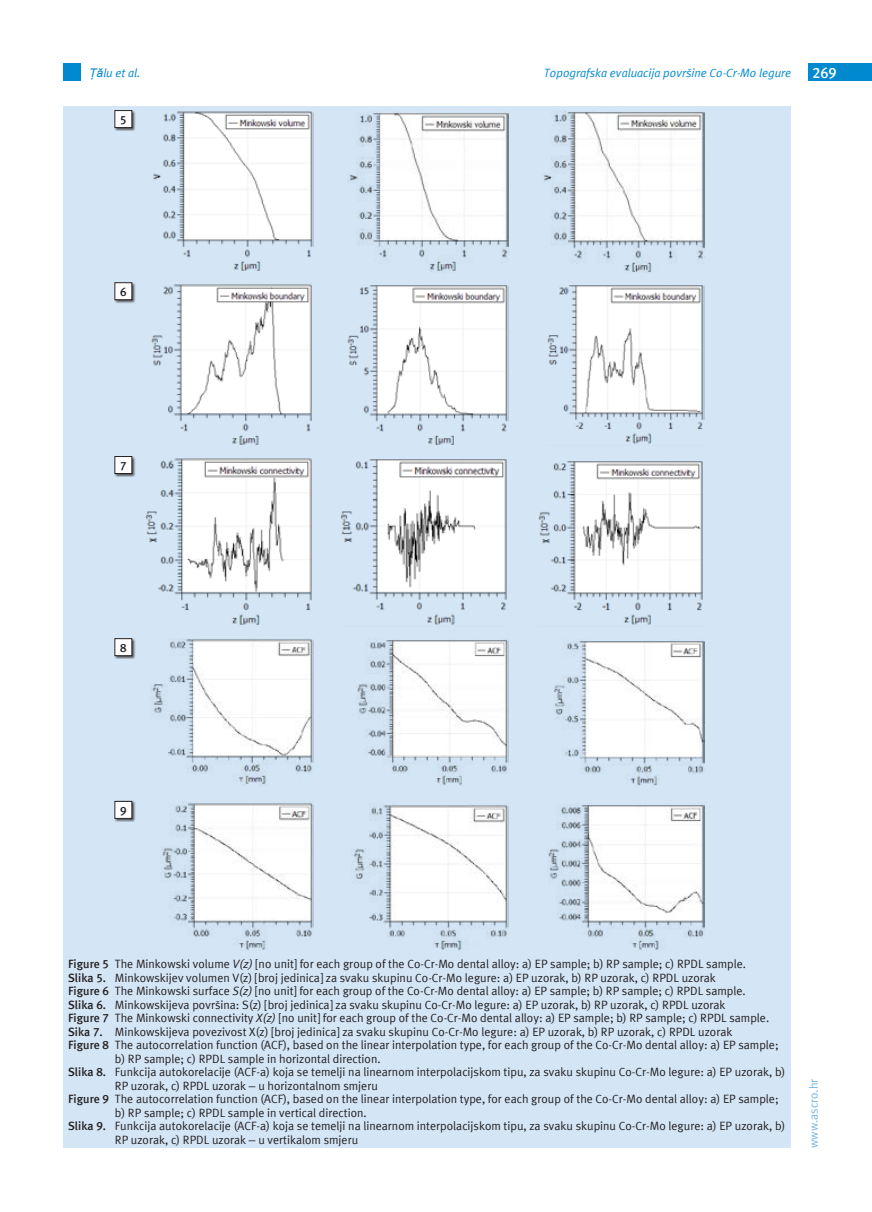
<style>
.page{position:relative;width:872px;height:1212px;background:#fff}
.page>*{position:absolute;margin:0;border:0;box-sizing:border-box;transform-origin:0 0}
.t1{font:700 15px "Meta ASC";color:#fff}
.t2{font:12px "Meta ASC";color:#231f20}
.t3{font:italic 12px "Meta ASC";color:#0089cf}
.t4{font:12px "Meta ASC";color:#77b6e4}
.t5{font:700 12px "Meta ASC";color:#231f20}
.s1{font-family:"Arial"}
.s2{font-weight:700}
.s3{font-style:italic}
</style>
<div class="page">
<div style="left:64px;top:64px;width:17px;height:17px;background:#0089cf"></div>
<div style="left:808px;top:64px;width:64px;height:17px;background:#0089cf"></div>
<div style="left:64px;top:106px;width:727px;height:873px;background:#d4e6f6"></div>
<div style="left:64px;top:955px;width:727px;height:193px;background:#d4e6f6"></div>
<img style="left:547px;top:805px;width:157px;height:145px">
<img style="left:351px;top:804px;width:157px;height:146px">
<img style="left:162px;top:803px;width:152px;height:147px">
<img style="left:554px;top:641px;width:150px;height:145px">
<img style="left:357px;top:640px;width:151px;height:146px">
<img style="left:151px;top:638px;width:163px;height:148px">
<img style="left:538px;top:461px;width:165px;height:164px">
<img style="left:340px;top:459px;width:167px;height:166px">
<img style="left:145px;top:458px;width:167px;height:167px">
<img style="left:547px;top:285px;width:157px;height:159px">
<img style="left:347px;top:285px;width:161px;height:160px">
<img style="left:151px;top:284px;width:161px;height:161px">
<img style="left:544px;top:111px;width:160px;height:161px">
<img style="left:349px;top:111px;width:159px;height:161px">
<img style="left:153px;top:111px;width:161px;height:160px">
<div style="left:114px;top:110px;width:21px;height:21px;background:#231f20;opacity:.75"></div>
<div style="left:115px;top:111px;width:17px;height:17px;background:#fff"></div>
<div style="left:115px;top:110px;width:17px;height:18px;border:1px solid #231f20"></div>
<div style="left:114px;top:282px;width:21px;height:21px;background:#231f20;opacity:.75"></div>
<div style="left:115px;top:283px;width:17px;height:17px;background:#fff"></div>
<div style="left:115px;top:282px;width:17px;height:18px;border:1px solid #231f20"></div>
<div style="left:114px;top:456px;width:21px;height:21px;background:#231f20;opacity:.75"></div>
<div style="left:115px;top:456px;width:17px;height:17px;background:#fff"></div>
<div style="left:115px;top:456px;width:17px;height:18px;border:1px solid #231f20"></div>
<div style="left:114px;top:638px;width:21px;height:21px;background:#231f20;opacity:.75"></div>
<div style="left:115px;top:639px;width:17px;height:17px;background:#fff"></div>
<div style="left:115px;top:638px;width:17px;height:18px;border:1px solid #231f20"></div>
<div style="left:114px;top:801px;width:21px;height:21px;background:#231f20;opacity:.75"></div>
<div style="left:115px;top:801px;width:17px;height:17px;background:#fff"></div>
<p class="t3" style="left:89px;top:66px;width:52px"><span class="s1">Ţă</span>lu et al.</p>
<p class="t3" style="left:544px;top:66px;width:249px">Topografska evaluacija površine Co-Cr-Mo legure</p>
<p class="t1" style="left:812px;top:64px;width:26px">269</p>
<p class="t5" style="left:120px;top:113px;width:8px">5</p>
<p class="t5" style="left:120px;top:285px;width:8px">6</p>
<p class="t5" style="left:120px;top:459px;width:8px">7</p>
<p class="t5" style="left:120px;top:641px;width:8px">8</p>
<p class="t5" style="left:120px;top:803px;width:8px">9</p>
<p class="t2" style="left:68px;top:957px;width:679px"><span class="s2">Figure 5</span> The Minkowski volume <span class="s3">V(z)</span> [no unit] for each group of the Co-Cr-Mo dental alloy: a) EP sample; b) RP sample; c) RPDL sample.</p>
<p class="t2" style="left:68px;top:971px;width:649px"><span class="s2">Slika 5.</span> Minkowskijev volumen V(z) [broj jedinica] za svaku skupinu Co-Cr-Mo legure: a) EP uzorak, b) RP uzorak, c) RPDL uzorak</p>
<p class="t2" style="left:68px;top:984px;width:679px"><span class="s2">Figure 6</span> The Minkowski surface <span class="s3">S(z)</span> [no unit] for each group of the Co-Cr-Mo dental alloy: a) EP sample; b) RP sample; c) RPDL sample.</p>
<p class="t2" style="left:68px;top:998px;width:659px"><span class="s2">Slika 6.</span> Minkowskijeva površina: S(z) [broj jedinica] za svaku skupinu Co-Cr-Mo legure: a) EP uzorak, b) RP uzorak, c) RPDL uzorak</p>
<p class="t2" style="left:68px;top:1011px;width:702px"><span class="s2">Figure 7</span> The Minkowski connectivity <span class="s3">X(z)</span> [no unit] for each group of the Co-Cr-Mo dental alloy: a) EP sample; b) RP sample; c) RPDL sample.</p>
<p class="t2" style="left:68px;top:1025px;width:666px"><span class="s2">Sika 7.</span> Minkowskijeva povezivost X(z) [broj jedinica] za svaku skupinu Co-Cr-Mo legure: a) EP uzorak, b) RP uzorak, c) RPDL uzorak</p>
<p class="t2" style="left:68px;top:1038px;width:712px"><span class="s2">Figure 8</span> The autocorrelation function (ACF), based on the linear interpolation type, for each group of the Co-Cr-Mo dental alloy: a) EP sample;</p>
<p class="t2" style="left:115px;top:1052px;width:267px">b) RP sample; c) RPDL sample in horizontal direction.</p>
<p class="t2" style="left:68px;top:1065px;width:719px"><span class="s2">Slika 8.</span> Funkcija autokorelacije (ACF-a) koja se temelji na linearnom interpolacijskom tipu, za svaku skupinu Co-Cr-Mo legure: a) EP uzorak, b)</p>
<p class="t2" style="left:115px;top:1079px;width:264px">RP uzorak, c) RPDL uzorak – u horizontalnom smjeru</p>
<p class="t2" style="left:68px;top:1092px;width:712px"><span class="s2">Figure 9</span> The autocorrelation function (ACF), based on the linear interpolation type, for each group of the Co-Cr-Mo dental alloy: a) EP sample;</p>
<p class="t2" style="left:115px;top:1106px;width:253px">b) RP sample; c) RPDL sample in vertical direction.</p>
<p class="t2" style="left:68px;top:1119px;width:719px"><span class="s2">Slika 9.</span> Funkcija autokorelacije (ACF-a) koja se temelji na linearnom interpolacijskom tipu, za svaku skupinu Co-Cr-Mo legure: a) EP uzorak, b)</p>
<p class="t2" style="left:115px;top:1133px;width:245px">RP uzorak, c) RPDL uzorak – u vertikalom smjeru</p>
<p class="t4" style="left:806px;top:1148px;width:71px;rotate:-90deg">www.ascro.hr</p>
</div>
